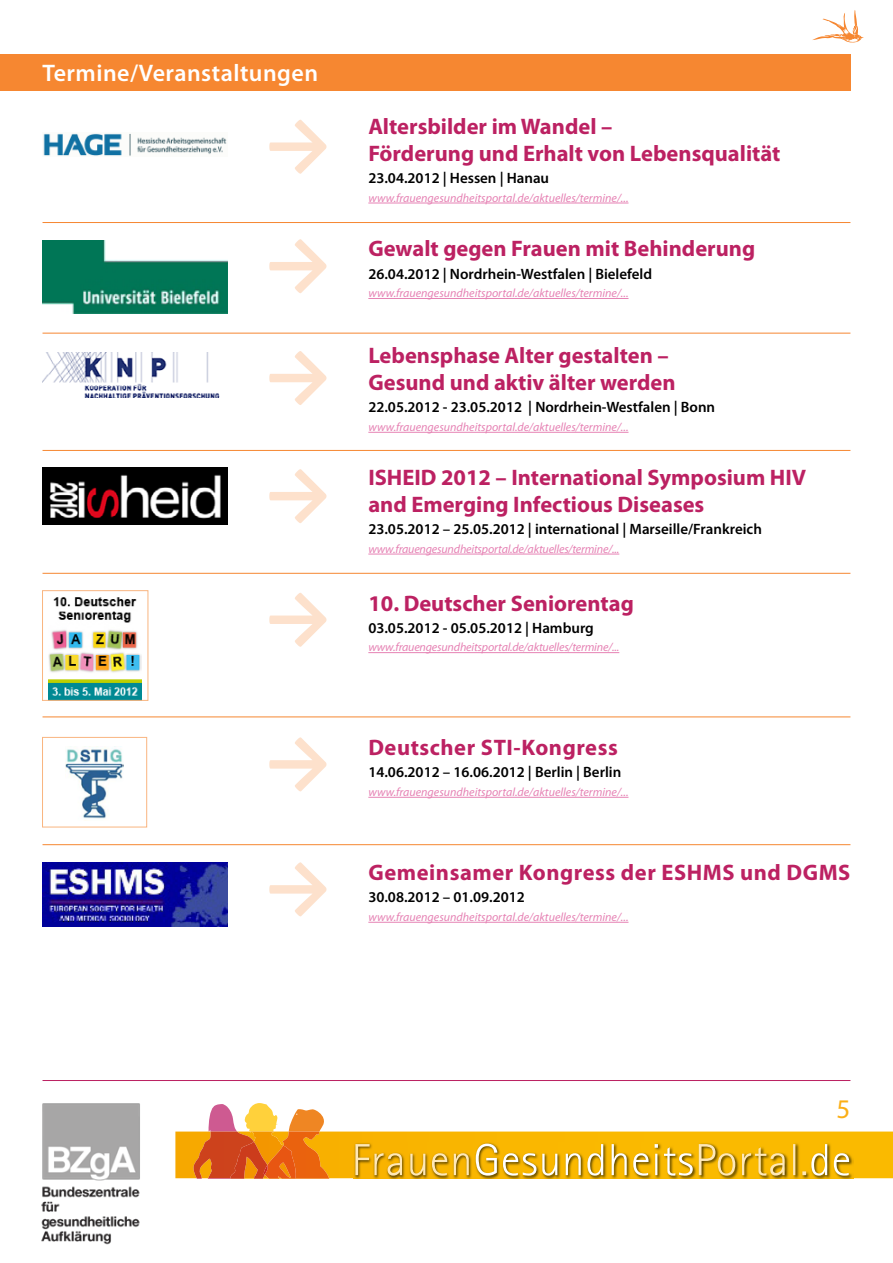
<style>
.page{position:relative;width:893px;height:1263px;background:#fff}
.page>*{position:absolute;margin:0;border:0;box-sizing:border-box;transform-origin:0 0}
.t1{font:27px "Myriad Pro";color:#fbaf17}
.t2{font:600 24px "Myriad Pro";letter-spacing:.02em;color:#fff}
.t3{font:700 22.5px/27px "Myriad Pro";color:#bc2162}
.t4{font:700 22.5px "Myriad Pro";letter-spacing:.025em;color:#bc2162}
.t5{font:600 15px "Myriad Pro";color:#000}
.t6{font:italic 12px "Myriad Pro";color:#e682b4}
</style>
<div class="page">
<div style="left:0;top:54px;width:850px;height:36px;background:#f68731"></div>
<hr style="left:368px;top:298px;width:260px;height:1px;background:#e682b4">
<hr style="left:368px;top:432px;width:260px;height:1px;background:#e682b4">
<hr style="left:368px;top:203px;width:260px;height:1px;background:#e682b4">
<hr style="left:368px;top:652px;width:251px;height:1px;background:#e682b4">
<hr style="left:368px;top:554px;width:251px;height:1px;background:#e682b4">
<hr style="left:368px;top:797px;width:260px;height:1px;background:#e682b4">
<hr style="left:368px;top:922px;width:260px;height:1px;background:#e682b4">
<img style="left:65px;top:746px;width:59px;height:75px">
<div style="left:42px;top:737px;width:105px;height:90px;border:1px solid #f9b580"></div>
<img style="left:43px;top:241px;width:184px;height:72px">
<img style="left:43px;top:133px;width:184px;height:23px">
<img style="left:43px;top:352px;width:177px;height:45px">
<img style="left:49px;top:597px;width:93px;height:102px">
<div style="left:42px;top:590px;width:106px;height:111px;border:1px solid #f9b580"></div>
<img style="left:43px;top:467px;width:184px;height:57px">
<img style="left:43px;top:862px;width:184px;height:64px">
<hr style="left:43px;top:333px;width:807px;height:1px;background:#f68731">
<hr style="left:43px;top:450px;width:807px;height:1px;background:#f68731">
<hr style="left:43px;top:222px;width:807px;height:1px;background:#f68731">
<hr style="left:43px;top:716px;width:807px;height:1px;background:#f68731">
<hr style="left:43px;top:573px;width:807px;height:1px;background:#f68731">
<hr style="left:43px;top:844px;width:807px;height:1px;background:#f68731">
<svg style="left:269px;top:239px;width:57px;height:54px"></svg>
<svg style="left:269px;top:351px;width:57px;height:54px"></svg>
<svg style="left:269px;top:120px;width:57px;height:54px"></svg>
<svg style="left:269px;top:593px;width:57px;height:54px"></svg>
<svg style="left:269px;top:469px;width:57px;height:54px"></svg>
<svg style="left:269px;top:737px;width:57px;height:54px"></svg>
<svg style="left:269px;top:862px;width:57px;height:54px"></svg>
<svg style="left:812px;top:10px;width:52px;height:33px"></svg>
<svg style="left:175px;top:1103px;width:718px;height:76px"></svg>
<img style="left:41px;top:1103px;width:99px;height:142px">
<hr style="left:43px;top:1080px;width:807px;height:1px;background:#bc2162">
<h2 class="t2" style="left:43px;top:58px;width:277px">Termine/Veranstaltungen</h2>
<h3 class="t3" style="left:368px;top:112px;width:413px">Altersbilder im Wandel –<br>Förderung und Erhalt von Lebensqualität</h3>
<p class="t5" style="left:368px;top:169px;width:182px">23.04.2012 | Hessen | Hanau</p>
<p class="t6" style="left:368px;top:190px;width:262px">www.frauengesundheitsportal.de/aktuelles/termine/...</p>
<h3 class="t3" style="left:368px;top:235px;width:388px">Gewalt gegen Frauen mit Behinderung</h3>
<p class="t5" style="left:368px;top:264px;width:285px">26.04.2012 | Nordrhein-Westfalen | Bielefeld</p>
<p class="t6" style="left:368px;top:286px;width:262px">www.frauengesundheitsportal.de/aktuelles/termine/...</p>
<h3 class="t3" style="left:368px;top:341px;width:309px">Lebensphase Alter gestalten –<br>Gesund und aktiv älter werden</h3>
<p class="t5" style="left:368px;top:398px;width:348px">22.05.2012 - 23.05.2012 | Nordrhein-Westfalen | Bonn</p>
<p class="t6" style="left:368px;top:420px;width:262px">www.frauengesundheitsportal.de/aktuelles/termine/...</p>
<h3 class="t3" style="left:368px;top:463px;width:439px">ISHEID 2012 – International Symposium HIV and Emerging Infectious Diseases</h3>
<p class="t5" style="left:368px;top:520px;width:395px">23.05.2012 – 25.05.2012 | international | Marseille/Frankreich</p>
<p class="t6" style="left:368px;top:541px;width:252px">www.frauengesundheitsportal.de/aktuelles/termine/...</p>
<h3 class="t3" style="left:368px;top:589px;width:267px">10. Deutscher Seniorentag</h3>
<p class="t5" style="left:368px;top:618px;width:227px">03.05.2012 - 05.05.2012 | Hamburg</p>
<p class="t6" style="left:368px;top:640px;width:252px">www.frauengesundheitsportal.de/aktuelles/termine/...</p>
<h3 class="t4" style="left:368px;top:733px;width:251px">Deutscher STI-Kongress</h3>
<p class="t5" style="left:368px;top:763px;width:254px">14.06.2012 – 16.06.2012 | Berlin | Berlin</p>
<p class="t6" style="left:368px;top:785px;width:262px">www.frauengesundheitsportal.de/aktuelles/termine/...</p>
<h3 class="t4" style="left:368px;top:858px;width:484px">Gemeinsamer Kongress der ESHMS und DGMS</h3>
<p class="t5" style="left:368px;top:888px;width:158px">30.08.2012 – 01.09.2012</p>
<p class="t6" style="left:368px;top:910px;width:262px">www.frauengesundheitsportal.de/aktuelles/termine/...</p>
<h1 class="t1" style="left:837px;top:1092px;width:15px">5</h1>
</div>
